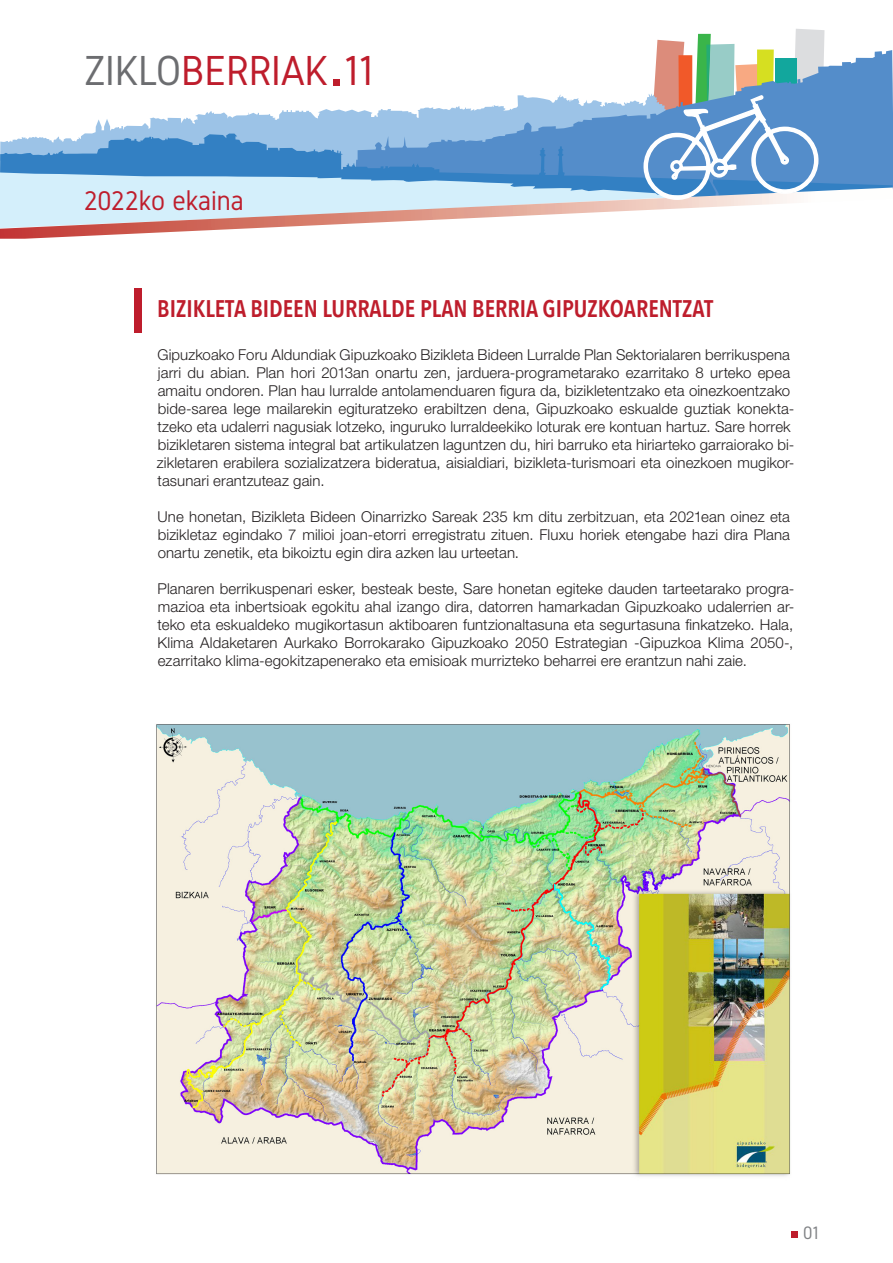
<style>
.page{position:relative;width:893px;height:1263px;background:#fff}
.page>*{position:absolute;margin:0;border:0;box-sizing:border-box;transform-origin:0 0}
.t1{font:42px "Gidole";color:#be1d2c}
.t2{font:27px "Gidole";color:#be1d2c}
.t3{font:600 24px "Avenir Next Condensed";color:#be1d2c}
.t4{font:18px "Gidole";color:#808285}
.t5{font:300 15px/18px "Helvetica Neue LT Std";letter-spacing:.005em;color:#231f20;text-align:justify}
.s1{color:#6c6d70}
</style>
<div class="page">
<svg style="left:84px;top:109px;width:272px;height:25px;fill:#9cc3e7"></svg>
<svg style="left:356px;top:50px;width:537px;height:138px"></svg>
<svg style="left:0;top:134px;width:892px;height:54px"></svg>
<div style="left:334px;top:79px;width:6px;height:7px;background:#be1d2c"></div>
<svg style="left:0;top:188px;width:893px;height:51px"></svg>
<svg style="left:643px;top:29px;width:181px;height:171px"></svg>
<div style="left:791px;top:1231px;width:7px;height:7px;background:#be1d2c"></div>
<div style="left:134px;top:288px;width:7px;height:45px;background:#be1d2c"></div>
<img style="left:156px;top:724px;width:635px;height:452px">
<h1 class="t1" style="left:85px;top:46px;width:290px"><span class="s1">ZIKLO</span>BERRIAK 11</h1>
<h2 class="t2" style="left:84px;top:185px;width:161px">2022ko ekaina</h2>
<h3 class="t3" style="left:157px;top:288px;width:557px">BIZIKLETA BIDEEN LURRALDE PLAN BERRIA GIPUZKOARENTZAT</h3>
<p class="t5" style="left:157px;top:345px;width:639px;text-align:left">Gipuzkoako Foru Aldundiak Gipuzkoako Bizikleta Bideen Lurralde Plan Sektorialaren berrikuspena jarri du abian. Plan hori 2013an onartu zen, jarduera-programetarako ezarritako 8 urteko epea amaitu ondoren. Plan hau lurralde antolamenduaren figura da, bizikletentzako eta oinezkoentzako bide-sarea lege mailarekin egituratzeko erabiltzen dena, Gipuzkoako eskualde guztiak konekta&shy;tzeko eta udalerri nagusiak lotzeko, inguruko lurraldeekiko loturak ere kontuan hartuz. Sare horrek bizikletaren sistema integral bat artikulatzen laguntzen du, hiri barruko eta hiriarteko garraiorako bi&shy;zikletaren erabilera sozializatzera bideratua, aisialdiari, bizikleta-turismoari eta oinezkoen mugikor&shy;tasunari erantzuteaz gain.</p>
<p class="t5" style="left:158px;top:507px;width:634px">Une honetan, Bizikleta Bideen Oinarrizko Sareak 235 km ditu zerbitzuan, eta 2021ean oinez eta bizikletaz egindako 7 milioi joan-etorri erregistratu zituen. Fluxu horiek etengabe hazi dira Plana onartu zenetik, eta bikoiztu egin dira azken lau urteetan.</p>
<p class="t5" style="left:158px;top:579px;width:638px">Planaren berrikuspenari esker, besteak beste, Sare honetan egiteke dauden tarteetarako progra&shy;mazioa eta inbertsioak egokitu ahal izango dira, datorren hamarkadan Gipuzkoako udalerrien ar&shy;teko eta eskualdeko mugikortasun aktiboaren funtzionaltasuna eta segurtasuna finkatzeko. Hala, Klima Aldaketaren Aurkako Borrokarako Gipuzkoako 2050 Estrategian -Gipuzkoa Klima 2050-, ezarritako klima-egokitzapenerako eta emisioak murrizteko beharrei ere erantzun nahi zaie.</p>
<p class="t4" style="left:803px;top:1222px;width:17px">01</p>
</div>
